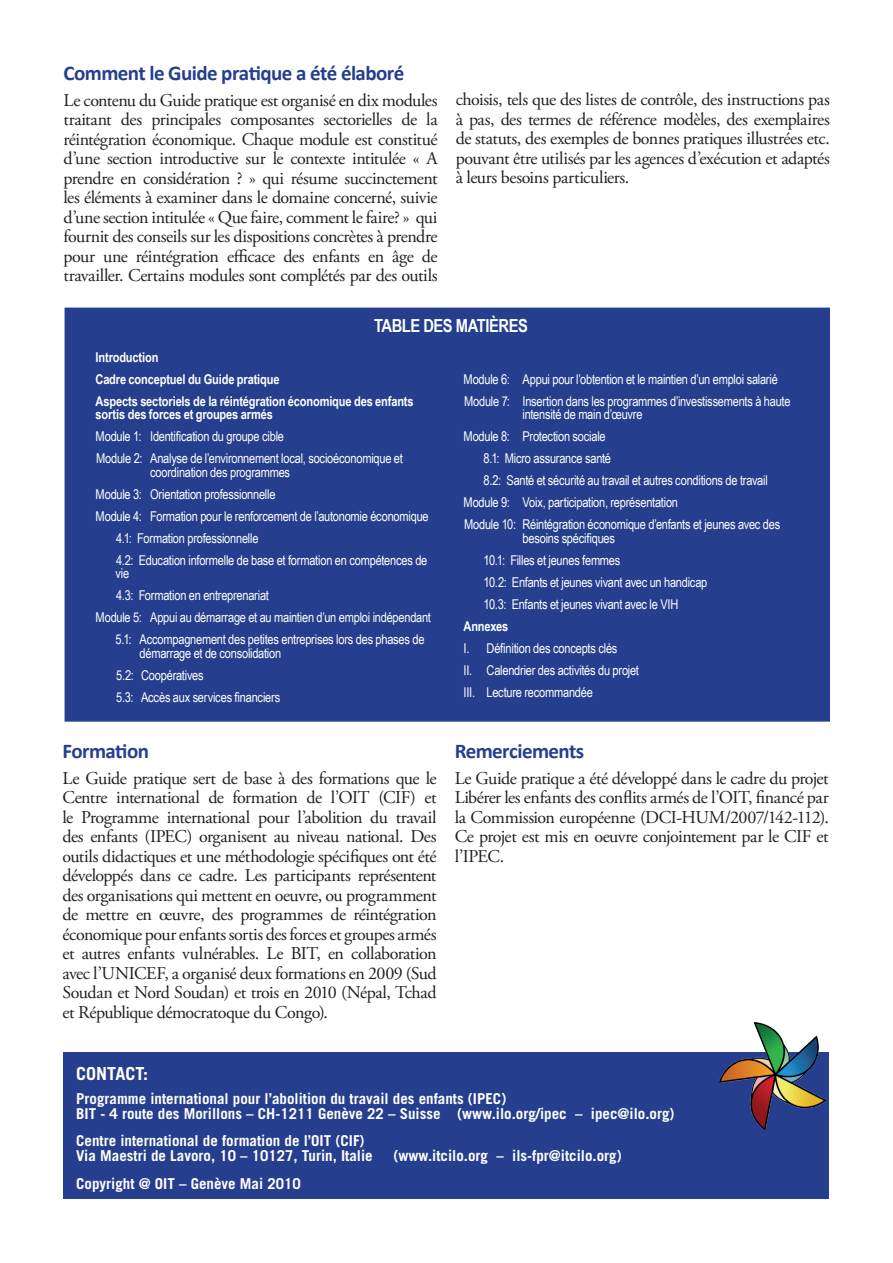
<style>
.page{position:relative;width:893px;height:1263px;background:#fff}
.page>*{position:absolute;margin:0;border:0;box-sizing:border-box;transform-origin:0 0}
.main_title{font:700 21px "Calibri";letter-spacing:-.03em;color:#253f8e}
.main_title-2{font:18px/19.5px "Adobe Garamond Pro";letter-spacing:-.03em;color:#231f20;text-align:justify}
.t1{font:700 18px "Arial Narrow";letter-spacing:-.03em;color:#fff}
.t2{font:700 18px "Trade Gothic";color:#fff}
.t3{font:700 15px/15px "Trade Gothic";color:#fff}
.t4{font:13.5px/13.5px "Arial Narrow";letter-spacing:-.02em;color:#fff}
.t5{font:700 13.5px/13.5px "Arial Narrow";letter-spacing:-.01em;color:#fff}
</style>
<div class="page">
<div style="left:63px;top:1053px;width:766px;height:146px;background:#253f8e"></div>
<img style="left:719px;top:1023px;width:107px;height:106px">
<div style="left:65px;top:308px;width:765px;height:414px;background:#253f8e;border:2px solid #253f8e"></div>
<p class="main_title" style="left:63px;top:60px;width:342px">Comment le Guide pratique a été élaboré</p>
<p class="main_title-2" style="left:63px;top:91px;width:376px">Le contenu du Guide pratique est organisé en dix modules traitant des principales composantes sectorielles de la réintégration économique. Chaque module est constitué d’une section introductive sur le contexte intitulée « A prendre en considération ? » qui résume succinctement les éléments à examiner dans le domaine concerné, suivie d’une section intitulée « Que faire, comment le faire? » qui fournit des conseils sur les dispositions concrètes à prendre pour une réintégration efficace des enfants en âge de travailler. Certains modules sont complétés par des outils</p>
<p class="main_title-2" style="left:456px;top:90px;width:376px">choisis, tels que des listes de contrôle, des instructions pas à pas, des termes de référence modèles, des exemplaires de statuts, des exemples de bonnes pratiques illustrées etc. pouvant être utilisés par les agences d’exécution et adaptés à leurs besoins particuliers.</p>
<p class="t1" style="left:374px;top:312px;width:155px">TABLE DES MATIÈRES</p>
<p class="t5" style="left:96px;top:350px;width:64px">Introduction</p>
<p class="t5" style="left:96px;top:372px;width:185px">Cadre conceptuel du Guide pratique</p>
<p class="t5" style="left:96px;top:394px;width:320px">Aspects sectoriels de la réintégration économique des enfants sortis des forces et groupes armés</p>
<p class="t4" style="left:96px;top:429px;width:190px">Module 1: Identification du groupe cible</p>
<p class="t4" style="left:150px;top:451px;width:254px;text-indent:-54px">Module 2: Analyse de l’environnement local, socioéconomique et coordination des programmes</p>
<p class="t4" style="left:96px;top:487px;width:181px">Module 3: Orientation professionnelle</p>
<p class="t4" style="left:96px;top:509px;width:335px">Module 4: Formation pour le renforcement de l’autonomie économique</p>
<p class="t4" style="left:116px;top:531px;width:144px">4.1: Formation professionnelle</p>
<p class="t4" style="left:116px;top:553px;width:313px">4.2: Education informelle de base et formation en compétences de vie</p>
<p class="t4" style="left:116px;top:588px;width:154px">4.3: Formation en entreprenariat</p>
<p class="t4" style="left:96px;top:610px;width:337px">Module 5: Appui au démarrage et au maintien d’un emploi indépendant</p>
<p class="t4" style="left:140px;top:632px;width:286px;text-indent:-24px">5.1: Accompagnement des petites entreprises lors des phases de démarrage et de consolidation</p>
<p class="t4" style="left:116px;top:668px;width:89px">5.2: Coopératives</p>
<p class="t4" style="left:116px;top:690px;width:166px">5.3: Accès aux services financiers</p>
<p class="main_title" style="left:62px;top:738px;width:88px">Formation</p>
<p class="main_title-2" style="left:62px;top:769px;width:376px">Le Guide pratique sert de base à des formations que le Centre international de formation de l’OIT (CIF) et le Programme international pour l’abolition du travail des enfants (IPEC) organisent au niveau national. Des outils didactiques et une méthodologie spécifiques ont été développés dans ce cadre. Les participants représentent des organisations qui mettent en oeuvre, ou programment de mettre en œuvre, des programmes de réintégration économique pour enfants sortis des forces et groupes armés et autres enfants vulnérables. Le BIT, en collaboration avec l’UNICEF, a organisé deux formations en 2009 (Sud Soudan et Nord Soudan) et trois en 2010 (Népal, Tchad et République démocratoque du Congo).</p>
<p class="t4" style="left:464px;top:372px;width:316px">Module 6: Appui pour l’obtention et le maintien d’un emploi salarié</p>
<p class="t4" style="left:523px;top:394px;width:269px;text-indent:-58px">Module 7: Insertion dans les programmes d’investissements à haute intensité de main d’œuvre</p>
<p class="t4" style="left:464px;top:429px;width:144px">Module 8: Protection sociale</p>
<p class="t4" style="left:484px;top:451px;width:129px">8.1: Micro assurance santé</p>
<p class="t4" style="left:484px;top:473px;width:286px">8.2: Santé et sécurité au travail et autres conditions de travail</p>
<p class="t4" style="left:464px;top:495px;width:216px">Module 9: Voix, participation, représentation</p>
<p class="t4" style="left:523px;top:517px;width:259px;text-indent:-58px">Module 10: Réintégration économique d’enfants et jeunes avec des besoins spécifiques</p>
<p class="t4" style="left:484px;top:553px;width:138px">10.1: Filles et jeunes femmes</p>
<p class="t4" style="left:484px;top:575px;width:225px">10.2: Enfants et jeunes vivant avec un handicap</p>
<p class="t4" style="left:484px;top:597px;width:196px">10.3: Enfants et jeunes vivant avec le VIH</p>
<p class="t5" style="left:464px;top:619px;width:46px">Annexes</p>
<p class="t4" style="left:464px;top:641px;width:155px">I. Définition des concepts clés</p>
<p class="t4" style="left:464px;top:663px;width:177px">II. Calendrier des activités du projet</p>
<p class="t4" style="left:464px;top:685px;width:131px">III. Lecture recommandée</p>
<p class="main_title" style="left:455px;top:738px;width:131px">Remerciements</p>
<p class="main_title-2" style="left:455px;top:769px;width:376px">Le Guide pratique a été développé dans le cadre du projet Libérer les enfants des conflits armés de l’OIT, financé par la Commission européenne (DCI-HUM/2007/142-112).<br>Ce projet est mis en oeuvre conjointement par le CIF et l’IPEC.</p>
<p class="t2" style="left:76px;top:1062px;width:74px">CONTACT:</p>
<p class="t3" style="left:76px;top:1090px;width:600px">Programme international pour l’abolition du travail des enfants (IPEC)<br>BIT - 4 route des Morillons – CH-1211 Genève 22 – Suisse (www.ilo.org/ipec – ipec@ilo.org)</p>
<p class="t3" style="left:76px;top:1133px;width:298px">Centre international de formation de l’OIT (CIF)<br>Via Maestri de Lavoro, 10 – 10127, Turin, Italie</p>
<p class="t3" style="left:394px;top:1148px;width:230px">(www.itcilo.org – ils-fpr@itcilo.org)</p>
<p class="t3" style="left:76px;top:1176px;width:226px">Copyright @ OIT – Genève Mai 2010</p>
</div>
